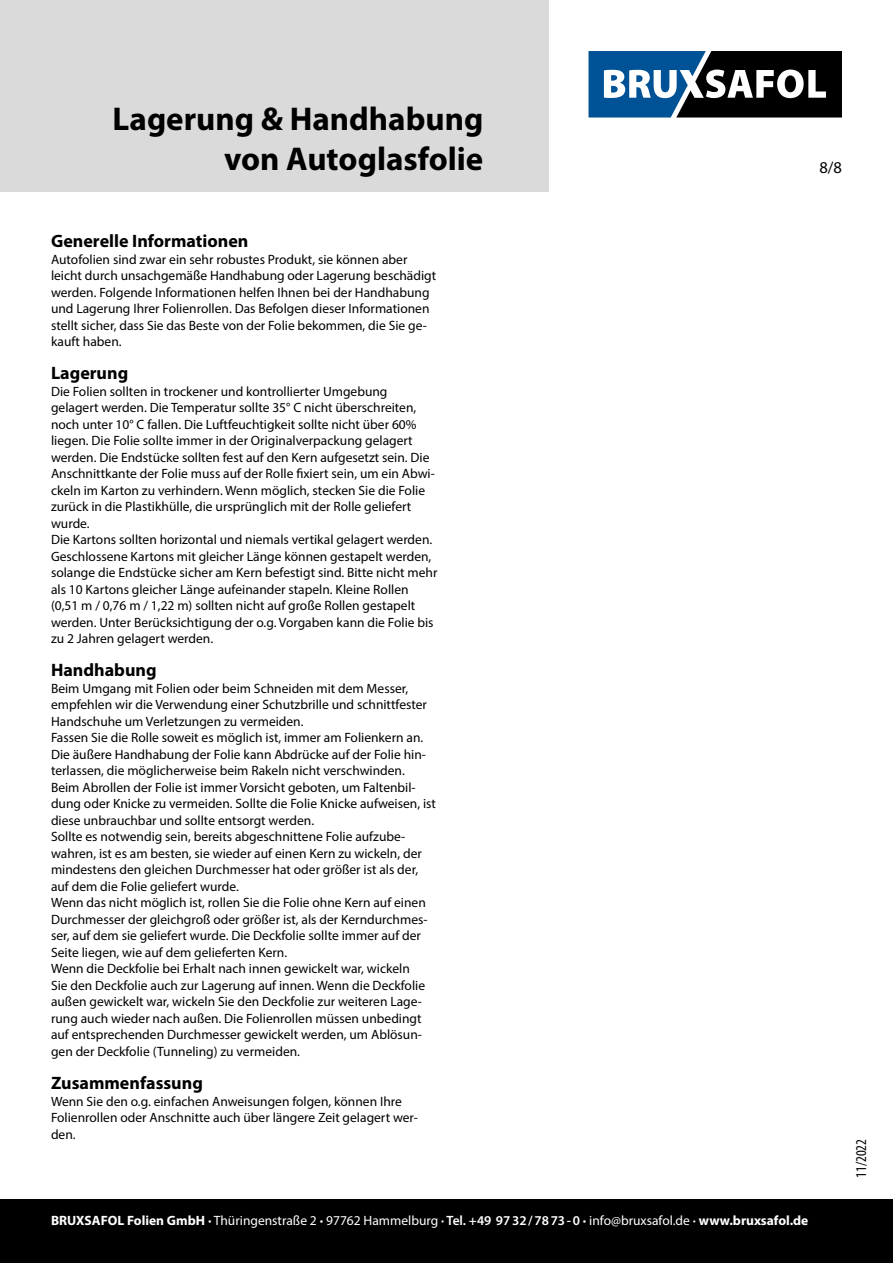
<style>
.page{position:relative;width:893px;height:1263px;background:#fff}
.page>*{position:absolute;margin:0;border:0;box-sizing:border-box;transform-origin:0 0}
.t1{font:700 33px/39.6px "Myriad Pro";color:#000;text-align:right}
.t2{font:700 18px "Myriad Pro";color:#000}
.t3{font:16.5px "Myriad Pro";color:#000}
.t4{font:condensed 15px "Myriad Pro";color:#000}
.t5{font:13.5px/16.5px "Myriad Pro";color:#000}
.t6{font:13.5px "Myriad Pro";color:#fff}
.s1{font-weight:700}
.s2{font-weight:600}
</style>
<div class="page">
<div style="left:0;top:1199px;width:893px;height:64px;background:#000"></div>
<div style="left:0;top:0;width:549px;height:191px;background:#dadada"></div>
<svg style="left:588px;top:51px;width:254px;height:67px"></svg>
<h1 class="t1" style="left:113px;top:98px;width:372px">Lagerung &amp; Handhabung von Autoglasfolie</h1>
<p class="t3" style="left:819px;top:158px;width:24px">8/8</p>
<h2 class="t2" style="left:51px;top:230px;width:199px">Generelle Informationen</h2>
<p class="t5" style="left:51px;top:251px;width:387px">Autofolien sind zwar ein sehr robustes Produkt, sie können aber leicht durch unsachgemäße Handhabung oder Lagerung beschädigt werden. Folgende Informationen helfen Ihnen bei der Handhabung und Lagerung Ihrer Folienrollen. Das Befolgen dieser Informationen stellt sicher, dass Sie das Beste von der Folie bekommen, die Sie ge&shy;kauft haben.</p>
<h2 class="t2" style="left:51px;top:362px;width:79px">Lagerung</h2>
<p class="t5" style="left:51px;top:383px;width:388px">Die Folien sollten in trockener und kontrollierter Umgebung gelagert werden. Die Temperatur sollte 35° C nicht überschreiten, noch unter 10° C fallen. Die Luftfeuchtigkeit sollte nicht über 60% liegen. Die Folie sollte immer in der Originalverpackung gelagert werden. Die Endstücke sollten fest auf den Kern aufgesetzt sein. Die Anschnittkante der Folie muss auf der Rolle fixiert sein, um ein Abwi&shy;ckeln im Karton zu verhindern. Wenn möglich, stecken Sie die Folie zurück in die Plastikhülle, die ursprünglich mit der Rolle geliefert wurde.<br>Die Kartons sollten horizontal und niemals vertikal gelagert werden.<br>Geschlossene Kartons mit gleicher Länge können gestapelt werden, solange die Endstücke sicher am Kern befestigt sind. Bitte nicht mehr als 10 Kartons gleicher Länge aufeinander stapeln. Kleine Rollen (0,51 m / 0,76 m / 1,22 m) sollten nicht auf große Rollen gestapelt werden. Unter Berücksichtigung der o.g. Vorgaben kann die Folie bis zu 2 Jahren gelagert werden.</p>
<h2 class="t2" style="left:51px;top:659px;width:107px">Handhabung</h2>
<p class="t5" style="left:51px;top:680px;width:386px">Beim Umgang mit Folien oder beim Schneiden mit dem Messer, empfehlen wir die Verwendung einer Schutzbrille und schnittfester Handschuhe um Verletzungen zu vermeiden.<br>Fassen Sie die Rolle soweit es möglich ist, immer am Folienkern an.<br>Die äußere Handhabung der Folie kann Abdrücke auf der Folie hin&shy;terlassen, die möglicherweise beim Rakeln nicht verschwinden.<br>Beim Abrollen der Folie ist immer Vorsicht geboten, um Faltenbil&shy;dung oder Knicke zu vermeiden. Sollte die Folie Knicke aufweisen, ist diese unbrauchbar und sollte entsorgt werden.<br>Sollte es notwendig sein, bereits abgeschnittene Folie aufzube&shy;wahren, ist es am besten, sie wieder auf einen Kern zu wickeln, der mindestens den gleichen Durchmesser hat oder größer ist als der, auf dem die Folie geliefert wurde.<br>Wenn das nicht möglich ist, rollen Sie die Folie ohne Kern auf einen Durchmesser der gleichgroß oder größer ist, als der Kerndurchmes&shy;ser, auf dem sie geliefert wurde. Die Deckfolie sollte immer auf der Seite liegen, wie auf dem gelieferten Kern.<br>Wenn die Deckfolie bei Erhalt nach innen gewickelt war, wickeln<br>Sie den Deckfolie auch zur Lagerung auf innen. Wenn die Deckfolie außen gewickelt war, wickeln Sie den Deckfolie zur weiteren Lage&shy;rung auch wieder nach außen. Die Folienrollen müssen unbedingt auf entsprechenden Durchmesser gewickelt werden, um Ablösun&shy;gen der Deckfolie (Tunneling) zu vermeiden.</p>
<h2 class="t2" style="left:51px;top:1071px;width:153px">Zusammenfassung</h2>
<p class="t5" style="left:51px;top:1092px;width:369px">Wenn Sie den o.g. einfachen Anweisungen folgen, können Ihre<br>Folienrollen oder Anschnitte auch über längere Zeit gelagert wer&shy;den.</p>
<p class="t6" style="left:51px;top:1212px;width:759px"><span class="s1">BRUXSAFOL Folien GmbH ·</span> Thüringenstraße 2 <span class="s1">·</span> 97762 Hammelburg <span class="s2">· Tel. +49 9732/7873-0</span> <span class="s1">·</span> info@bruxsafol.de <span class="s2">·</span> <span class="s1">www.bruxsafol.de</span></p>
<p class="t4" style="left:852px;top:1178px;width:40px;rotate:-90deg">11/2022</p>
</div>
